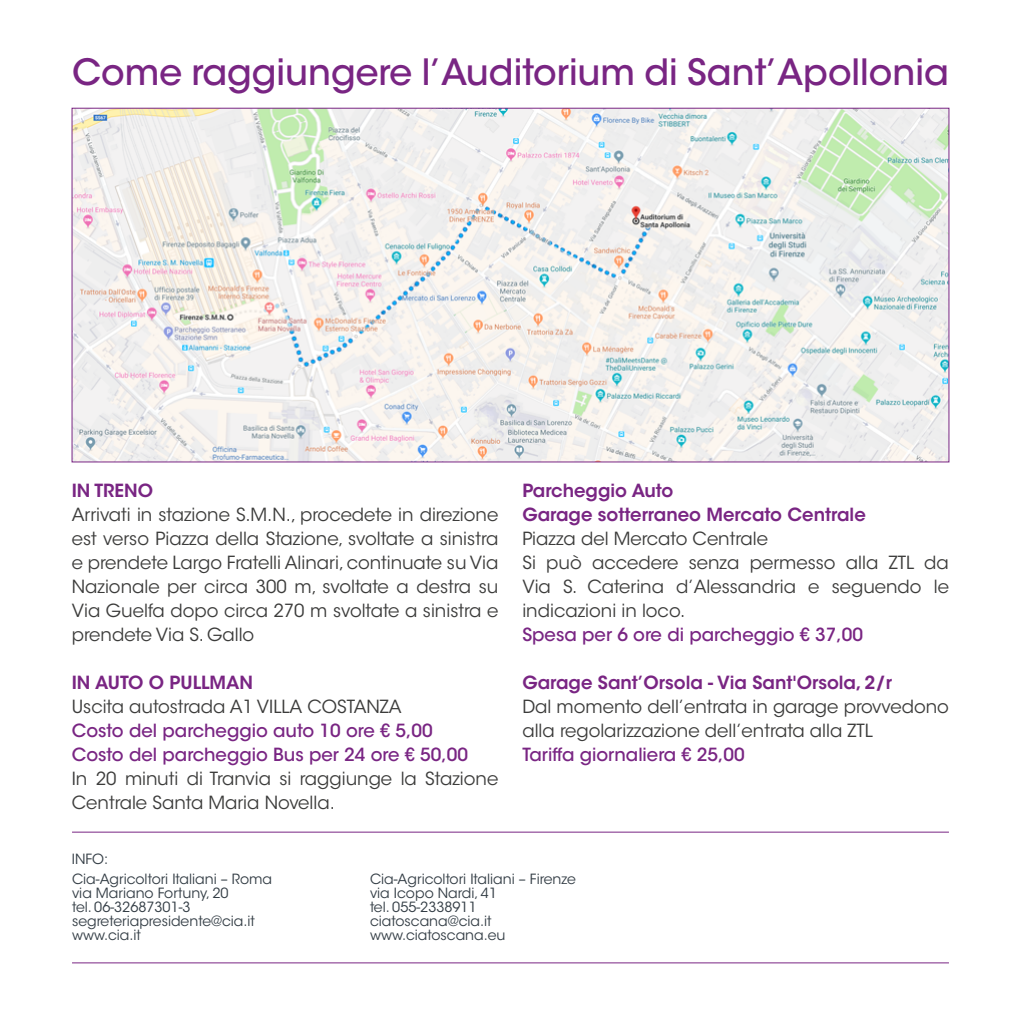
<style>
.page{position:relative;width:1021px;height:1021px;background:#fff}
.page>*{position:absolute;margin:0;border:0;box-sizing:border-box;transform-origin:0 0}
.t1{font:500 36px "ITC Avant Garde Std";color:#792583}
.t2{font:18px/24px "ITC Avant Garde Std";color:#3c3c3b}
.t3{font:500 18px/24px "ITC Avant Garde Std";color:#792583}
.t4{font:600 18px/24px "ITC Avant Garde Std";color:#792583}
.t5{font:14px/14px "ITC Avant Garde Std";color:#333d45}
</style>
<div class="page">
<img style="left:74px;top:110px;width:873px;height:350px">
<hr style="left:72px;top:962px;width:876px;height:1px;background:#792583">
<hr style="left:72px;top:831px;width:876px;height:1px;background:#792583">
<h1 class="t1" style="left:72px;top:49px;width:878px">Come raggiungere l’Auditorium di Sant’Apollonia</h1>
<p class="t4" style="left:72px;top:478px;width:83px">IN TRENO</p>
<p class="t2" style="left:72px;top:502px;width:428px;text-align:justify">Arrivati in stazione S.M.N., procedete in direzione est verso Piazza della Stazione, svoltate a sinistra e prendete Largo Fratelli Alinari, continuate su Via Nazionale per circa 300 m, svoltate a destra su Via Guelfa dopo circa 270 m svoltate a sinistra e prendete Via S. Gallo</p>
<p class="t4" style="left:72px;top:670px;width:183px">IN AUTO O PULLMAN</p>
<p class="t2" style="left:72px;top:694px;width:331px">Uscita autostrada A1 VILLA COSTANZA</p>
<p class="t3" style="left:72px;top:718px;width:398px">Costo del parcheggio auto 10 ore € 5,00<br>Costo del parcheggio Bus per 24 ore € 50,00</p>
<p class="t2" style="left:72px;top:766px;width:428px">In 20 minuti di Tranvia si raggiunge la Stazione<br>Centrale Santa Maria Novella.</p>
<p class="t5" style="left:72px;top:852px;width:38px">INFO:</p>
<p class="t4" style="left:522px;top:478px;width:345px">Parcheggio Auto<br>Garage sotterraneo Mercato Centrale</p>
<p class="t2" style="left:522px;top:526px;width:428px">Piazza del Mercato Centrale<br>Si può accedere senza permesso alla ZTL da Via S. Caterina d’Alessandria e seguendo le indicazioni in loco.</p>
<p class="t3" style="left:522px;top:622px;width:342px">Spesa per 6 ore di parcheggio € 37,00</p>
<p class="t4" style="left:522px;top:670px;width:371px">Garage Sant’Orsola - Via Sant'Orsola, 2/r</p>
<p class="t2" style="left:522px;top:694px;width:428px">Dal momento dell’entrata in garage provvedono alla regolarizzazione dell’entrata alla ZTL</p>
<p class="t3" style="left:522px;top:742px;width:224px">Tariffa giornaliera € 25,00</p>
<p class="t5" style="left:72px;top:871px;width:202px">Cia-Agricoltori Italiani – Roma via Mariano Fortuny, 20<br>tel. 06-32687301-3 segreteriapresidente@cia.it www.cia.it</p>
<p class="t5" style="left:370px;top:871px;width:208px">Cia-Agricoltori Italiani – Firenze via Icopo Nardi, 41<br>tel. 055-2338911 ciatoscana@cia.it www.ciatoscana.eu</p>
</div>
